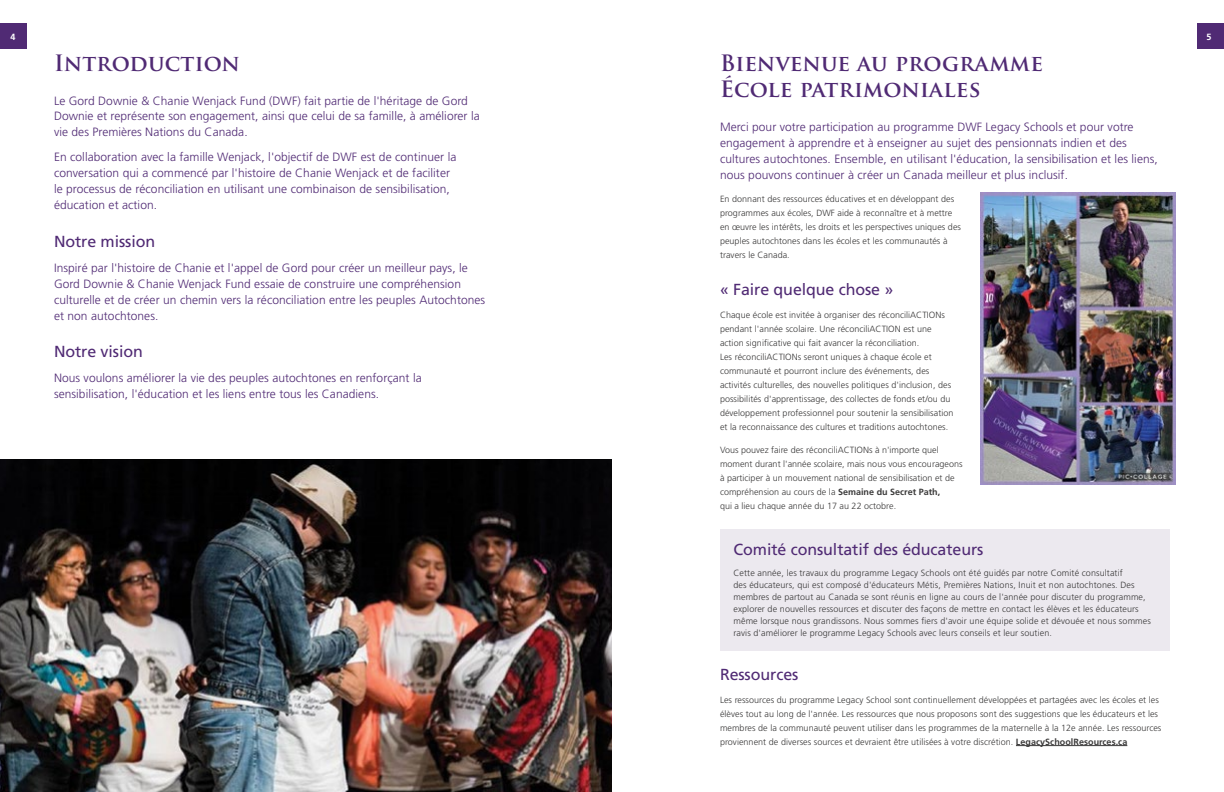
<style>
.page{position:relative;width:1224px;height:792px;background:#fff}
.page>*{position:absolute;margin:0;border:0;box-sizing:border-box;transform-origin:0 0}
.t1{font:700 22px/26.4px "Trajan Pro";letter-spacing:.01em;color:#502a74}
.t2{font:16px "Frutiger";letter-spacing:-.005em;color:#502a74}
.t3{font:300 12px/16px "Frutiger";letter-spacing:.005em;color:#502a74}
.t4{font:300 9px/14px "Frutiger";letter-spacing:.005em;color:#3a3939}
.t5{font:700 9px "Frutiger";color:#fff}
.s1{font-weight:700}
</style>
<div class="page">
<img style="left:0;top:459px;width:612px;height:333px">
<img style="left:981px;top:193px;width:194px;height:292px">
<div style="left:0;top:23px;width:27px;height:26px;background:#502a74"></div>
<div style="left:1197px;top:23px;width:27px;height:26px;background:#502a74"></div>
<hr style="left:1016px;top:745px;width:111px;height:1px;background:#3a3939">
<div style="left:720px;top:529px;width:450px;height:122px;background:#ece9ef"></div>
<p class="t5" style="left:11px;top:32px;width:7px">4</p>
<p class="t5" style="left:1207px;top:32px;width:7px">5</p>
<h1 class="t1" style="left:54px;top:50px;width:187px">Introduction</h1>
<h3 class="t3" style="left:54px;top:92px;width:427px">Le Gord Downie &amp; Chanie Wenjack Fund (DWF) fait partie de l'héritage de Gord<br>Downie et représente son engagement, ainsi que celui de sa famille, à améliorer la vie des Premières Nations du Canada.</h3>
<p class="t3" style="left:54px;top:149px;width:404px">En collaboration avec la famille Wenjack, l'objectif de DWF est de continuer la conversation qui a commencé par l'histoire de Chanie Wenjack et de faciliter le processus de réconciliation en utilisant une combinaison de sensibilisation, éducation et action.</p>
<h2 class="t2" style="left:54px;top:232px;width:103px">Notre mission</h2>
<p class="t3" style="left:54px;top:260px;width:433px">Inspiré par l'histoire de Chanie et l'appel de Gord pour créer un meilleur pays, le Gord Downie &amp; Chanie Wenjack Fund essaie de construire une compréhension culturelle et de créer un chemin vers la réconciliation entre les peuples Autochtones et non autochtones.</p>
<h2 class="t2" style="left:54px;top:342px;width:90px">Notre vision</h2>
<h3 class="t3" style="left:54px;top:370px;width:369px">Nous voulons améliorer la vie des peuples autochtones en renforçant la sensibilisation, l'éducation et les liens entre tous les Canadiens.</h3>
<h1 class="t1" style="left:720px;top:50px;width:325px">Bienvenue au programme<br>École patrimoniales</h1>
<p class="t3" style="left:720px;top:119px;width:439px">Merci pour votre participation au programme DWF Legacy Schools et pour votre engagement à apprendre et à enseigner au sujet des pensionnats indien et des cultures autochtones. Ensemble, en utilisant l'éducation, la sensibilisation et les liens, nous pouvons continuer à créer un Canada meilleur et plus inclusif.</p>
<p class="t4" style="left:720px;top:192px;width:243px">En donnant des ressources éducatives et en développant des programmes aux écoles, DWF aide à reconnaître et à mettre en œuvre les intérêts, les droits et les perspectives uniques des peuples autochtones dans les écoles et les communautés à travers le Canada.</p>
<h2 class="t2" style="left:720px;top:280px;width:175px">« Faire quelque chose »</h2>
<p class="t4" style="left:720px;top:308px;width:235px">Chaque école est invitée à organiser des réconciliACTIONs pendant l'année scolaire. Une réconciliACTION est une action significative qui fait avancer la réconciliation.<br>Les réconciliACTIONs seront uniques à chaque école et communauté et pourront inclure des événements, des activités culturelles, des nouvelles politiques d'inclusion, des possibilités d'apprentissage, des collectes de fonds et/ou du développement professionnel pour soutenir la sensibilisation et la reconnaissance des cultures et traditions autochtones.</p>
<p class="t4" style="left:720px;top:443px;width:244px">Vous pouvez faire des réconciliACTIONs à n'importe quel moment durant l'année scolaire, mais nous vous encourageons à participer à un mouvement national de sensibilisation et de compréhension au cours de la <span class="s1">Semaine du Secret Path,<br></span>qui a lieu chaque année du 17 au 22 octobre.</p>
<h2 class="t2" style="left:734px;top:540px;width:251px">Comité consultatif des éducateurs</h2>
<p class="t4" style="left:734px;top:567px;width:419px;line-height:12px">Cette année, les travaux du programme Legacy Schools ont été guidés par notre Comité consultatif<br>des éducateurs, qui est composé d'éducateurs Métis, Premières Nations, Inuit et non autochtones. Des membres de partout au Canada se sont réunis en ligne au cours de l'année pour discuter du programme, explorer de nouvelles ressources et discuter des façons de mettre en contact les élèves et les éducateurs même lorsque nous grandissons. Nous sommes fiers d'avoir une équipe solide et dévouée et nous sommes ravis d'améliorer le programme Legacy Schools avec leurs conseils et leur soutien.</p>
<h2 class="t2" style="left:720px;top:665px;width:80px">Ressources</h2>
<p class="t4" style="left:720px;top:693px;width:443px">Les ressources du programme Legacy School sont continuellement développées et partagées avec les écoles et les élèves tout au long de l'année. Les ressources que nous proposons sont des suggestions que les éducateurs et les membres de la communauté peuvent utiliser dans les programmes de la maternelle à la 12e année. Les ressources proviennent de diverses sources et devraient être utilisées à votre discrétion. <span class="s1">LegacySchoolResources.ca</span></p>
</div>
